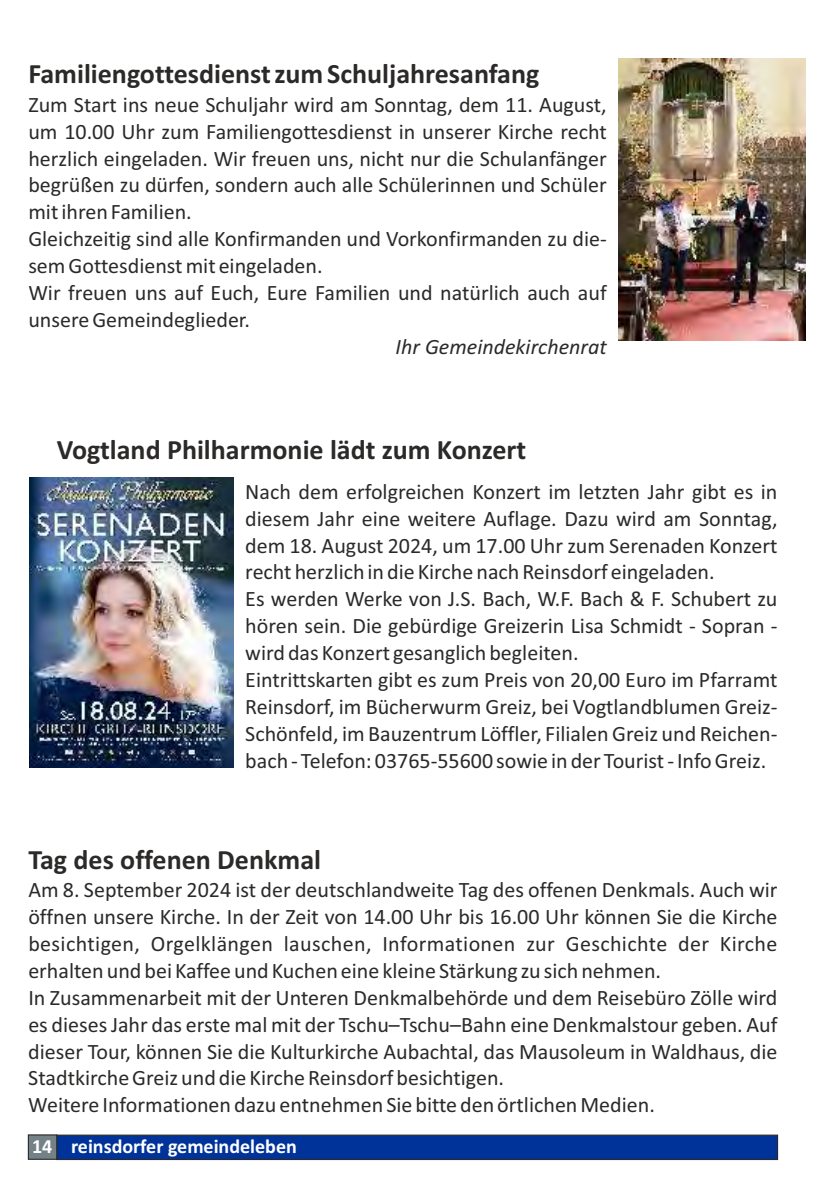
<style>
.page{position:relative;width:840px;height:1191px;background:#fff}
.page>*{position:absolute;margin:0;border:0;box-sizing:border-box;transform-origin:0 0}
.t1{font:700 28px "Calibri";color:#2b2a29}
.t2{font:22px/26.8px "Calibri";color:#2b2a29}
.t3{font:italic 22px "Calibri";color:#2b2a29}
.t4{font:700 20px "Calibri";color:#fff}
</style>
<div class="page">
<div style="left:56px;top:1134px;width:721px;height:26px;background:#039;border:1px solid #2b2a29"></div>
<div style="left:28px;top:1134px;width:29px;height:25px;background:#748187;border:1px solid #2b2a29"></div>
<img style="left:618px;top:59px;width:187px;height:281px">
<img style="left:29px;top:478px;width:205px;height:290px">
<p class="t1" style="left:28px;top:62px;width:512px">Familiengottesdienst zum Schuljahresanfang</p>
<p class="t2" style="left:28px;top:93px;width:579px">Zum Start ins neue Schuljahr wird am Sonntag, dem 11. August, um 10.00 Uhr zum Familiengottesdienst in unserer Kirche recht herzlich eingeladen. Wir freuen uns, nicht nur die Schulanfänger begrüßen zu dürfen, sondern auch alle Schülerinnen und Schüler mit ihren Familien.<br>Gleichzeitig sind alle Konfirmanden und Vorkonfirmanden zu die&shy;sem Gottesdienst mit eingeladen.<br>Wir freuen uns auf Euch, Eure Familien und natürlich auch auf unsere Gemeindeglieder.</p>
<p class="t3" style="left:395px;top:337px;width:213px">Ihr Gemeindekirchenrat</p>
<p class="t1" style="left:57px;top:438px;width:471px">Vogtland Philharmonie lädt zum Konzert</p>
<p class="t2" style="left:245px;top:480px;width:533px">Nach dem erfolgreichen Konzert im letzten Jahr gibt es in diesem Jahr eine weitere Auflage. Dazu wird am Sonntag, dem 18. August 2024, um 17.00 Uhr zum Serenaden Konzert recht herzlich in die Kirche nach Reinsdorf eingeladen.<br>Es werden Werke von J.S. Bach, W.F. Bach &amp; F. Schubert zu hören sein. Die gebürdige Greizerin Lisa Schmidt - Sopran - wird das Konzert gesanglich begleiten.<br>Eintrittskarten gibt es zum Preis von 20,00 Euro im Pfarramt Reinsdorf, im Bücherwurm Greiz, bei Vogtlandblumen Greiz-Schönfeld, im Bauzentrum Löffler, Filialen Greiz und Reichen&shy;bach - Telefon: 03765-55600 sowie in der Tourist - Info Greiz.</p>
<p class="t1" style="left:28px;top:848px;width:294px">Tag des offenen Denkmal</p>
<p class="t2" style="left:28px;top:878px;width:750px">Am 8. September 2024 ist der deutschlandweite Tag des offenen Denkmals. Auch wir öffnen unsere Kirche. In der Zeit von 14.00 Uhr bis 16.00 Uhr können Sie die Kirche besichtigen, Orgelklängen lauschen, Informationen zur Geschichte der Kirche erhalten und bei Kaffee und Kuchen eine kleine Stärkung zu sich nehmen.<br>In Zusammenarbeit mit der Unteren Denkmalbehörde und dem Reisebüro Zölle wird es dieses Jahr das erste mal mit der Tschu–Tschu–Bahn eine Denkmalstour geben. Auf dieser Tour, können Sie die Kulturkirche Aubachtal, das Mausoleum in Waldhaus, die Stadtkirche Greiz und die Kirche Reinsdorf besichtigen.<br>Weitere Informationen dazu entnehmen Sie bitte den örtlichen Medien.</p>
<p class="t4" style="left:32px;top:1138px;width:266px">14 reinsdorfer gemeindeleben</p>
</div>
